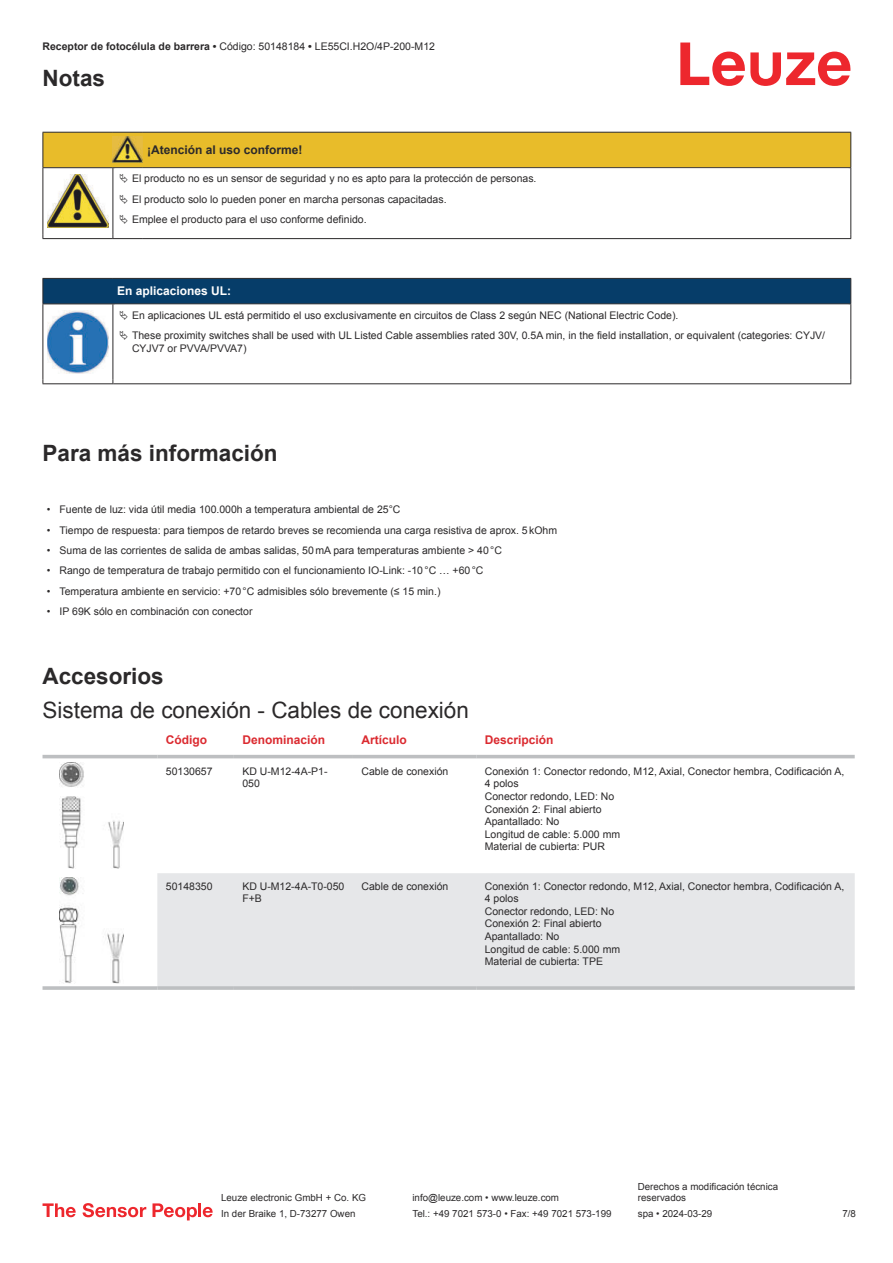
<style>
.page{position:relative;width:893px;height:1263px;background:#fff}
.page>*{position:absolute;margin:0;border:0;box-sizing:border-box;transform-origin:0 0}
.t1{font:22.5px "Arial";color:#2b292a}
.t2{font:700 22.5px "Arial";color:#2b292a}
.t3{font:700 12px "Arial";color:#db2a30}
.t4{font:700 12px "Arial";color:#2b292a}
.t5{font:700 12px "Arial";color:#fff}
.t6{font:10.5px/12.6px "Arial";color:#2b292a}
.t7{font:9.75px/11.7px "Arial";color:#2b292a}
.s1{font-weight:700}
</style>
<div class="page">
<svg style="left:680px;top:43px;width:170px;height:43px"></svg>
<svg style="left:43px;top:754px;width:812px;height:9px"></svg>
<div style="left:157px;top:873px;width:698px;height:113px;background:#e6e7e9"></div>
<hr style="left:43px;top:755px;width:114px;height:3px;background:#bdbfc1">
<hr style="left:157px;top:755px;width:77px;height:3px;background:#bdbfc1">
<hr style="left:234px;top:755px;width:119px;height:3px;background:#bdbfc1">
<hr style="left:353px;top:755px;width:123px;height:3px;background:#bdbfc1">
<hr style="left:476px;top:755px;width:379px;height:3px;background:#bdbfc1">
<hr style="left:43px;top:986px;width:114px;height:4px;background:#bdbfc1">
<hr style="left:157px;top:986px;width:77px;height:4px;background:#c7c9ca">
<hr style="left:234px;top:986px;width:119px;height:4px;background:#bdbfc1">
<hr style="left:353px;top:986px;width:123px;height:4px;background:#bdbfc1">
<hr style="left:476px;top:986px;width:379px;height:4px;background:#c7c9ca">
<img style="left:59px;top:763px;width:65px;height:106px">
<img style="left:59px;top:877px;width:65px;height:107px">
<svg style="left:43px;top:1203px;width:33px;height:14px"></svg>
<svg style="left:83px;top:1203px;width:63px;height:14px"></svg>
<svg style="left:153px;top:1203px;width:44px;height:17px"></svg>
<hr style="left:198px;top:1203px;width:3px;height:14px;background:#ed272d">
<svg style="left:203px;top:1207px;width:10px;height:10px"></svg>
<hr style="left:43px;top:238px;width:70px;height:1px;background:#2b292a">
<hr style="left:113px;top:238px;width:30px;height:1px;background:#2b292a">
<hr style="left:143px;top:238px;width:708px;height:1px;background:#2b292a">
<hr style="left:43px;top:304px;width:1px;height:75px;background:#2b292a">
<hr style="left:113px;top:304px;width:1px;height:75px;background:#2b292a">
<hr style="left:850px;top:304px;width:1px;height:75px;background:#2b292a">
<hr style="left:43px;top:383px;width:70px;height:1px;background:#2b292a">
<hr style="left:113px;top:383px;width:738px;height:1px;background:#2b292a">
<img style="left:47px;top:358px;width:58px;height:15px">
<svg style="left:43px;top:132px;width:808px;height:106px"></svg>
<svg style="left:43px;top:278px;width:808px;height:80px"></svg>
<p class="t6" style="left:43px;top:41px;width:394px"><span class="s1">Receptor de fotocélula de barrera •</span> Código: 50148184 <span class="s1">•</span> LE55CI.H2O/4P-200-M12</p>
<h1 class="t2" style="left:43px;top:70px;width:64px">Notas</h1>
<p class="t4" style="left:147px;top:145px;width:157px">¡Atención al uso conforme!</p>
<p class="t6" style="left:132px;top:170px;width:406px;line-height:20.2px">El producto no es un sensor de seguridad y no es apto para la protección de personas.<br>El producto solo lo pueden poner en marcha personas capacitadas.<br>Emplee el producto para el uso conforme definido.</p>
<p class="t5" style="left:117px;top:287px;width:116px">En aplicaciones UL:</p>
<p class="t6" style="left:132px;top:306px;width:695px;line-height:20.2px">En aplicaciones UL está permitido el uso exclusivamente en circuitos de Class 2 según NEC (National Electric Code).<br>These proximity switches shall be used with UL Listed Cable assemblies rated 30V, 0.5A min, in the field installation, or equivalent (categories: CYJV/</p>
<p class="t6" style="left:132px;top:342px;width:116px">CYJV7 or PVVA/PVVA7)</p>
<h1 class="t2" style="left:43px;top:444px;width:237px">Para más información</h1>
<p class="t6" style="left:47px;top:504px;width:355px">• Fuente de luz: vida útil media 100.000h a temperatura ambiental de 25°C</p>
<p class="t6" style="left:47px;top:525px;width:512px">• Tiempo de respuesta: para tiempos de retardo breves se recomienda una carga resistiva de aprox. 5 kOhm</p>
<p class="t6" style="left:47px;top:545px;width:457px">• Suma de las corrientes de salida de ambas salidas, 50 mA para temperaturas ambiente &gt; 40 °C</p>
<p class="t6" style="left:47px;top:565px;width:438px">• Rango de temperatura de trabajo permitido con el funcionamiento IO-Link: -10 °C … +60 °C</p>
<p class="t6" style="left:47px;top:585px;width:395px">• Temperatura ambiente en servicio: +70 °C admisibles sólo brevemente (≤ 15 min.)</p>
<p class="t6" style="left:47px;top:606px;width:207px">• IP 69K sólo en combinación con conector</p>
<h1 class="t2" style="left:43px;top:668px;width:123px">Accesorios</h1>
<h1 class="t1" style="left:43px;top:701px;width:428px">Sistema de conexión - Cables de conexión</h1>
<p class="t3" style="left:166px;top:735px;width:43px">Código</p>
<p class="t3" style="left:242px;top:735px;width:84px">Denominación</p>
<p class="t3" style="left:361px;top:735px;width:47px">Artículo</p>
<p class="t3" style="left:485px;top:735px;width:70px">Descripción</p>
<p class="t6" style="left:166px;top:766px;width:48px">50130657</p>
<p class="t6" style="left:242px;top:766px;width:87px">KD U-M12-4A-P1-<br>050</p>
<p class="t6" style="left:361px;top:766px;width:88px">Cable de conexión</p>
<p class="t6" style="left:485px;top:766px;width:361px">Conexión 1: Conector redondo, M12, Axial, Conector hembra, Codificación A,<br>4 polos<br>Conector redondo, LED: No<br>Conexión 2: Final abierto<br>Apantallado: No<br>Longitud de cable: 5.000 mm<br>Material de cubierta: PUR</p>
<p class="t6" style="left:166px;top:881px;width:48px">50148350</p>
<p class="t6" style="left:242px;top:881px;width:104px">KD U-M12-4A-T0- 050<br>F+B</p>
<p class="t6" style="left:361px;top:881px;width:88px">Cable de conexión</p>
<p class="t6" style="left:485px;top:881px;width:361px">Conexión 1: Conector redondo, M12, Axial, Conector hembra, Codificación A,<br>4 polos<br>Conector redondo, LED: No<br>Conexión 2: Final abierto<br>Apantallado: No<br>Longitud de cable: 5.000 mm<br>Material de cubierta: TPE</p>
<p class="t7" style="left:221px;top:1193px;width:146px">Leuze electronic GmbH + Co. KG</p>
<p class="t7" style="left:412px;top:1193px;width:148px">info@leuze.com • www.leuze.com</p>
<p class="t7" style="left:638px;top:1181px;width:142px">Derechos a modificación técnica reservados</p>
<p class="t7" style="left:221px;top:1209px;width:136px">In der Braike 1, D-73277 Owen</p>
<p class="t7" style="left:412px;top:1209px;width:201px">Tel.: +49 7021 573-0 • Fax: +49 7021 573-199</p>
<p class="t7" style="left:638px;top:1209px;width:76px">spa • 2024-03-29</p>
<p class="t7" style="left:842px;top:1209px;width:15px">7 /8</p>
</div>
